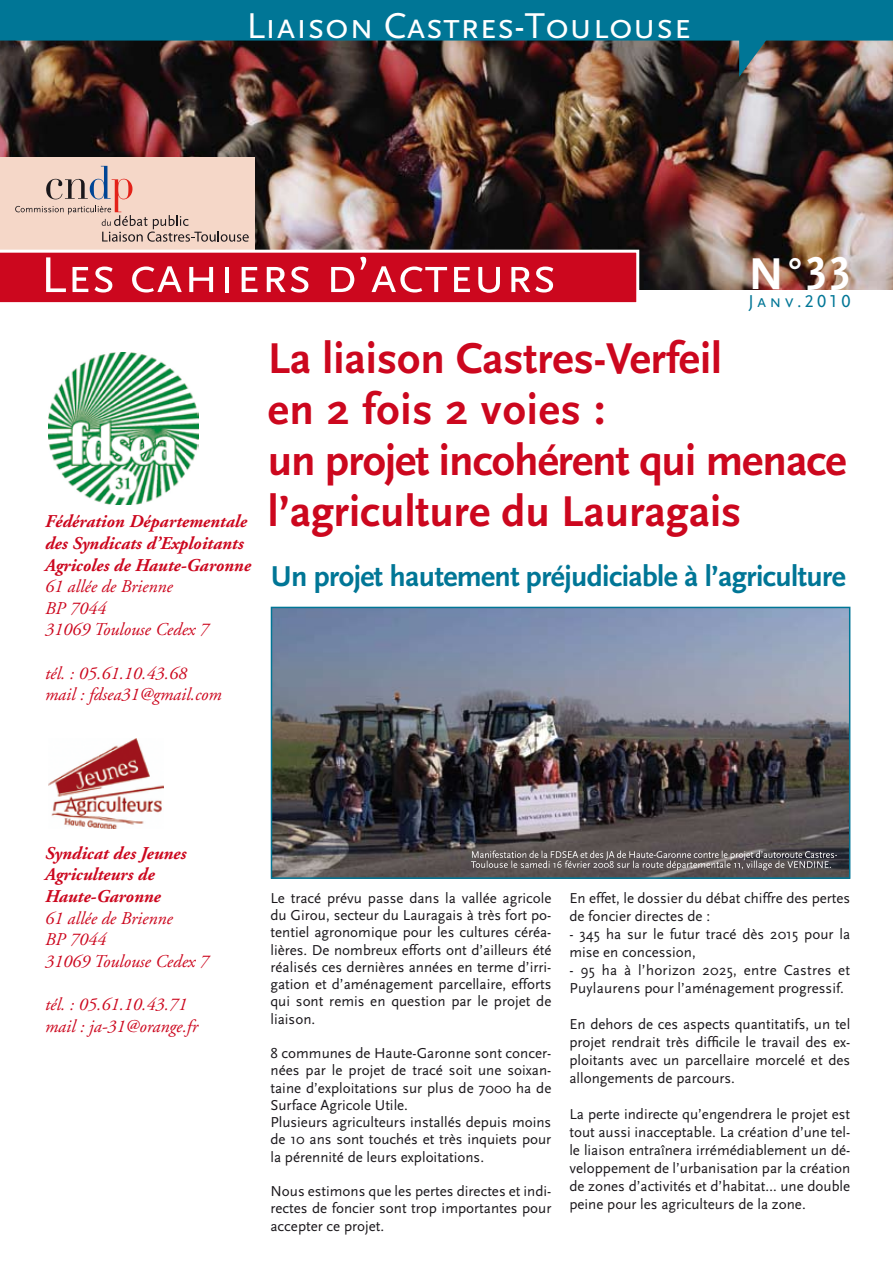
<style>
.page{position:relative;width:893px;height:1263px;background:#fff}
.page>*{position:absolute;margin:0;border:0;box-sizing:border-box;transform-origin:0 0}
.t1{font:52.5px "Scala Sans Caps";color:#fff}
.t2{font:700 46.5px "Scala Sans";color:#fff}
.t3{font:700 45px/51px "Scala Sans";color:#cc071e}
.t4{font:37.5px "Scala Sans Caps";color:#fff}
.t5{font:700 30px "Scala Sans";letter-spacing:-.02em;color:#007696}
.t6{font:italic 18px/21.6px "Adobe Garamond";color:#cc071e}
.t7{font:italic 700 18px/21.6px "Adobe Garamond";color:#cc071e}
.t8{font:18px "Scala Sans Caps";letter-spacing:.18em;color:#007696}
.t9{font:15px/17.2px "Scala Sans";color:#1a171b;text-align:justify}
.t10{font:15px/18px "Scala Sans";letter-spacing:.02em;color:#1a171b}
</style>
<div class="page">
<img style="left:0;top:41px;width:893px;height:249px">
<svg style="left:738px;top:41px;width:38px;height:38px"></svg>
<div style="left:0;top:3px;width:893px;height:38px;background:#007696"></div>
<hr style="left:0;top:0;width:893px;height:3px;background:#007696">
<div style="left:0;top:157px;width:255px;height:98px;background:#f5d7c8"></div>
<svg style="left:0;top:250px;width:639px;height:53px;background:#cf182d"></svg>
<svg style="left:15px;top:166px;width:234px;height:76px"></svg>
<img style="left:48px;top:353px;width:151px;height:151px">
<img style="left:48px;top:738px;width:115px;height:90px">
<img style="left:274px;top:610px;width:573px;height:266px">
<div style="left:271px;top:607px;width:579px;height:272px;border:2px solid #007696"></div>
<svg style="left:471px;top:850px;width:366px;height:20px;background:#726c6d"></svg>
<h3 class="t4" style="left:246px;top:5px;width:446px">Liaison Castres-Toulouse</h3>
<h1 class="t1" style="left:40px;top:246px;width:518px">Les cahiers d’acteurs</h1>
<h2 class="t2" style="left:748px;top:244px;width:104px">N°33</h2>
<p class="t8" style="left:748px;top:291px;width:104px">Janv.2010</p>
<p class="t7" style="left:45px;top:511px;width:207px">Fédération Départementale des Syndicats d’Exploitants<br>Agricoles de Haute-Garonne</p>
<p class="t6" style="left:45px;top:576px;width:165px">61 allée de Brienne<br>BP 7044<br>31069 Toulouse Cedex 7</p>
<p class="t6" style="left:45px;top:663px;width:178px">tél. : 05.61.10.43.68 mail : fdsea31@gmail.com</p>
<h3 class="t3" style="left:268px;top:334px;width:580px">La liaison Castres-Verfeil<br>en 2 fois 2 voies :<br>un projet incohérent qui menace l’agriculture du Lauragais</h3>
<h3 class="t5" style="left:271px;top:560px;width:577px">Un projet hautement préjudiciable à l’agriculture</h3>
<p class="t7" style="left:45px;top:843px;width:143px">Syndicat des Jeunes<br>Agriculteurs de<br>Haute-Garonne</p>
<p class="t6" style="left:45px;top:908px;width:165px">61 allée de Brienne<br>BP 7044<br>31069 Toulouse Cedex 7</p>
<p class="t6" style="left:45px;top:994px;width:154px">tél. : 05.61.10.43.71 mail : ja-31@orange.fr</p>
<p class="t9" style="left:270px;top:889px;width:282px">Le tracé prévu passe dans la vallée agricole du Girou, secteur du Lauragais à très fort po&shy;tentiel agronomique pour les cultures céréa&shy;lières. De nombreux efforts ont d’ailleurs été réalisés ces dernières années en terme d’irri&shy;gation et d’aménagement parcellaire, efforts qui sont remis en question par le projet de liaison.</p>
<p class="t9" style="left:270px;top:1045px;width:282px;text-align:left">8 communes de Haute-Garonne sont concer&shy;nées par le projet de tracé soit une soixan&shy;taine d’exploitations sur plus de 7000 ha de Surface Agricole Utile.<br>Plusieurs agriculteurs installés depuis moins de 10 ans sont touchés et très inquiets pour la pérennité de leurs exploitations.</p>
<p class="t9" style="left:270px;top:1182px;width:282px;line-height:17.7px">Nous estimons que les pertes directes et indi&shy;rectes de foncier sont trop importantes pour accepter ce projet.</p>
<p class="t9" style="left:569px;top:889px;width:282px;line-height:18px">En effet, le dossier du débat chiffre des pertes de foncier directes de :</p>
<p class="t9" style="left:569px;top:925px;width:282px;line-height:18px">- 345 ha sur le futur tracé dès 2015 pour la mise en concession,</p>
<p class="t10" style="left:569px;top:961px;width:282px">- 95 ha à l’horizon 2025, entre Castres et<br>Puylaurens pour l’aménagement progressif.</p>
<p class="t9" style="left:569px;top:1015px;width:282px;line-height:18px">En dehors de ces aspects quantitatifs, un tel projet rendrait très difficile le travail des ex&shy;ploitants avec un parcellaire morcelé et des allongements de parcours.</p>
<p class="t9" style="left:569px;top:1105px;width:282px;line-height:18px">La perte indirecte qu’engendrera le projet est tout aussi inacceptable. La création d’une tel&shy;le liaison entraînera irrémédiablement un dé&shy;veloppement de l’urbanisation par la création de zones d’activités et d’habitat… une double peine pour les agriculteurs de la zone.</p>
</div>
